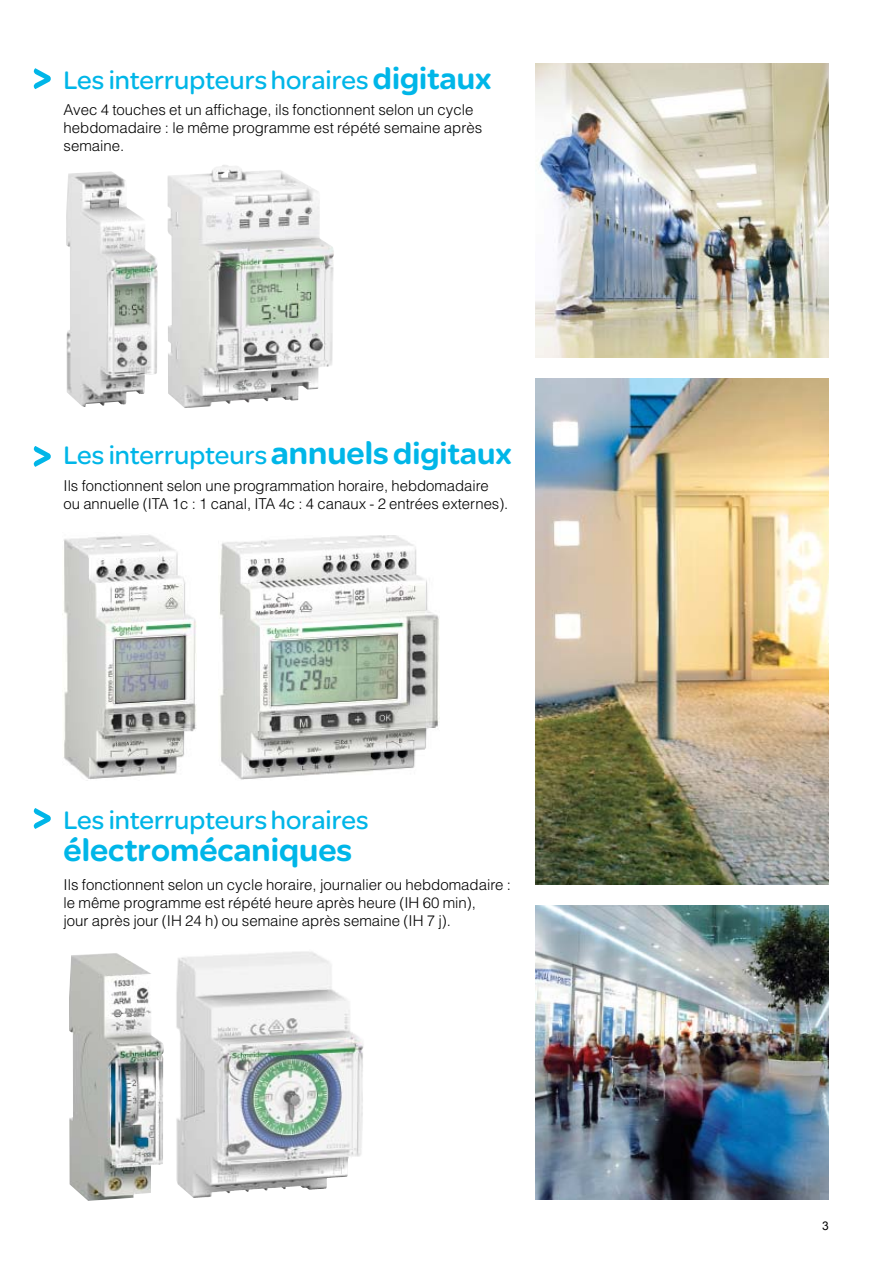
<style>
.page{position:relative;width:893px;height:1263px;background:#fff}
.page>*{position:absolute;margin:0;border:0;box-sizing:border-box;transform-origin:0 0}
.t1{font:900 33px "SE Optimist";color:#00b6e8}
.t2{font:27px "SE Optimist";color:#00b6e8}
.t3{font:300 15px/18px "Helvetica";color:#000}
.t4{font:12px "Arial";color:#000}
.s1{font-weight:900;font-size:31.5px}
.s2{font-weight:900;font-size:33px}
</style>
<div class="page">
<img style="left:536px;top:378px;width:293px;height:506px">
<img style="left:168px;top:165px;width:166px;height:243px">
<img style="left:66px;top:171px;width:92px;height:236px">
<svg style="left:34px;top:68px;width:17px;height:21px"></svg>
<img style="left:176px;top:951px;width:135px;height:244px">
<img style="left:69px;top:953px;width:95px;height:248px">
<svg style="left:34px;top:808px;width:17px;height:21px"></svg>
<svg style="left:34px;top:446px;width:17px;height:21px"></svg>
<img style="left:536px;top:906px;width:293px;height:293px">
<img style="left:536px;top:64px;width:293px;height:293px">
<img style="left:62px;top:535px;width:134px;height:244px">
<img style="left:219px;top:536px;width:221px;height:244px">
<h2 class="t2" style="left:64px;top:61px;width:429px">Les interrupteurs horaires <span class="s1">digitaux</span></h2>
<p class="t3" style="left:64px;top:101px;width:420px">Avec 4 touches et un affichage, ils fonctionnent selon un cycle hebdomadaire : le même programme est répété semaine après semaine.</p>
<h2 class="t2" style="left:64px;top:437px;width:450px">Les interrupteurs <span class="s2">annuels</span> <span class="s1">digitaux</span></h2>
<p class="t3" style="left:64px;top:476px;width:446px">Ils fonctionnent selon une programmation horaire, hebdomadaire ou annuelle (ITA 1c : 1 canal, ITA 4c : 4 canaux - 2 entrées externes).</p>
<h2 class="t2" style="left:64px;top:801px;width:307px">Les interrupteurs horaires</h2>
<h1 class="t1" style="left:64px;top:826px;width:290px">électromécaniques</h1>
<p class="t3" style="left:64px;top:875px;width:449px">Ils fonctionnent selon un cycle horaire, journalier ou hebdomadaire : le même programme est répété heure après heure (IH 60 min),<br>jour après jour (IH 24 h) ou semaine après semaine (IH 7 j).</p>
<p class="t4" style="left:822px;top:1218px;width:8px">3</p>
</div>
